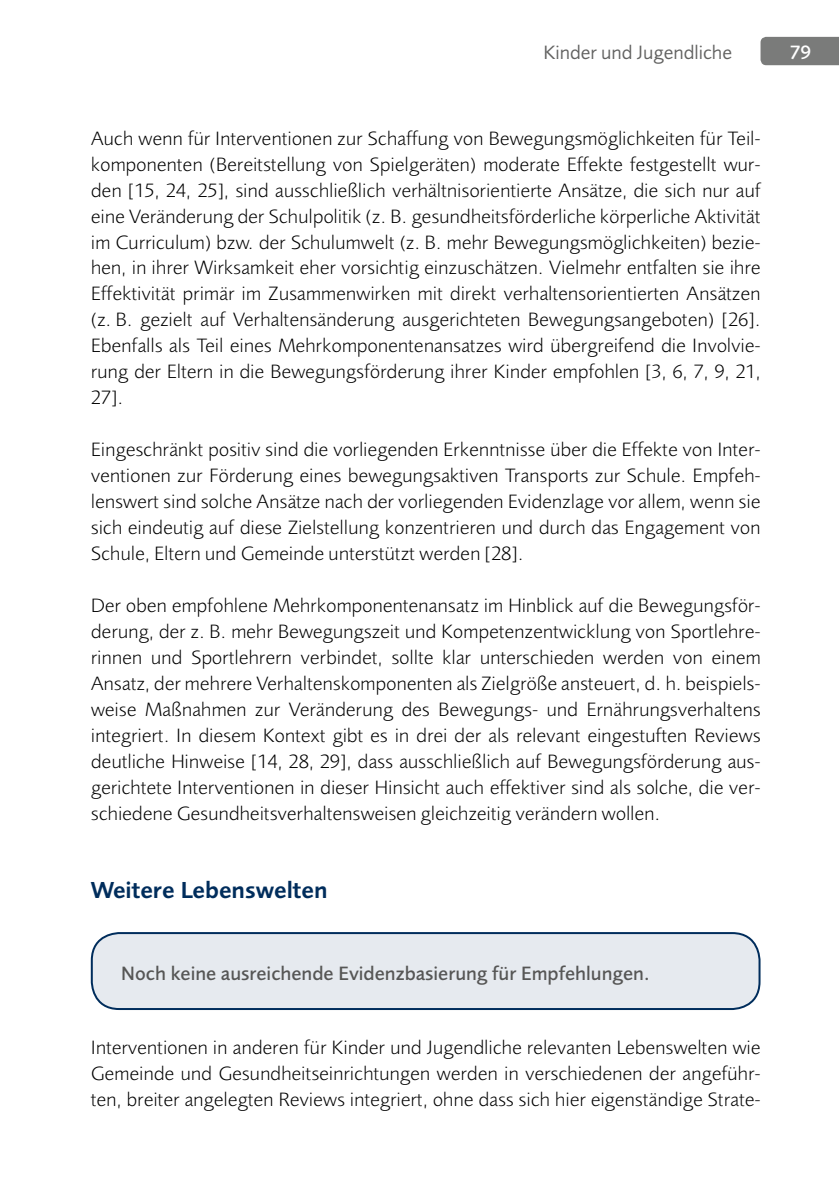
<style>
.page{position:relative;width:840px;height:1191px;background:#fff}
.page>*{position:absolute;margin:0;border:0;box-sizing:border-box;transform-origin:0 0}
.t1{font:600 24px "Foundry Sans";color:#002d5c}
.t2{font:300 20px/26px "Foundry Sans";color:#000;text-align:justify}
.t3{font:500 20px "Foundry Sans";color:#565655}
.t4{font:20px "Foundry Sans";color:#626261}
.t5{font:500 20px "Foundry Sans";color:#fff}
</style>
<div class="page">
<div style="left:760px;top:37px;width:78px;height:28px;background:#7a7b7a"></div>
<div style="left:92px;top:933px;width:667px;height:76px;background:#e6eaef;border-radius:27px"></div>
<div style="left:91px;top:932px;width:669px;height:78px;border:2px solid #002d5c;border-radius:27px"></div>
<p class="t4" style="left:543px;top:40px;width:190px">Kinder und Jugendliche</p>
<p class="t5" style="left:789px;top:40px;width:23px">79</p>
<p class="t2" style="left:91px;top:125px;width:671px">Auch wenn für Interventionen zur Schaffung von Bewegungsmöglichkeiten für Teil&shy;komponenten (Bereitstellung von Spielgeräten) moderate Effekte festgestellt wur&shy;den [15, 24, 25], sind ausschließlich verhältnisorientierte Ansätze, die sich nur auf eine Veränderung der Schulpolitik (z. B. gesundheitsförderliche körperliche Aktivität im Curriculum) bzw. der Schulumwelt (z. B. mehr Bewegungsmöglichkeiten) bezie&shy;hen, in ihrer Wirksamkeit eher vorsichtig einzuschätzen. Vielmehr entfalten sie ihre Effektivität primär im Zusammenwirken mit direkt verhaltensorientierten Ansätzen (z. B. gezielt auf Verhaltensänderung ausgerichteten Bewegungsangeboten) [26].<br>Ebenfalls als Teil eines Mehrkomponentenansatzes wird übergreifend die Involvie&shy;rung der Eltern in die Bewegungsförderung ihrer Kinder empfohlen [3, 6, 7, 9, 21, 27].</p>
<p class="t2" style="left:91px;top:436px;width:671px">Eingeschränkt positiv sind die vorliegenden Erkenntnisse über die Effekte von Inter&shy;ventionen zur Förderung eines bewegungsaktiven Transports zur Schule. Empfeh&shy;lenswert sind solche Ansätze nach der vorliegenden Evidenzlage vor allem, wenn sie sich eindeutig auf diese Zielstellung konzentrieren und durch das Engagement von Schule, Eltern und Gemeinde unterstützt werden [28].</p>
<p class="t2" style="left:91px;top:592px;width:671px">Der oben empfohlene Mehrkomponentenansatz im Hinblick auf die Bewegungsför&shy;derung, der z. B. mehr Bewegungszeit und Kompetenzentwicklung von Sportlehre&shy;rinnen und Sportlehrern verbindet, sollte klar unterschieden werden von einem Ansatz, der mehrere Verhaltenskomponenten als Zielgröße ansteuert, d. h. beispiels&shy;weise Maßnahmen zur Veränderung des Bewegungs- und Ernährungsverhaltens integriert. In diesem Kontext gibt es in drei der als relevant eingestuften Reviews deutliche Hinweise [14, 28, 29], dass ausschließlich auf Bewegungsförderung aus&shy;gerichtete Interventionen in dieser Hinsicht auch effektiver sind als solche, die ver&shy;schiedene Gesundheitsverhaltensweisen gleichzeitig verändern wollen.</p>
<p class="t1" style="left:91px;top:876px;width:238px">Weitere Lebenswelten</p>
<p class="t3" style="left:121px;top:961px;width:530px">Noch keine ausreichende Evidenzbasierung für Empfehlungen.</p>
<p class="t2" style="left:91px;top:1034px;width:671px">Interventionen in anderen für Kinder und Jugendliche relevanten Lebenswelten wie Gemeinde und Gesundheitseinrichtungen werden in verschiedenen der angeführ&shy;ten, breiter angelegten Reviews integriert, ohne dass sich hier eigenständige Strate-</p>
</div>
